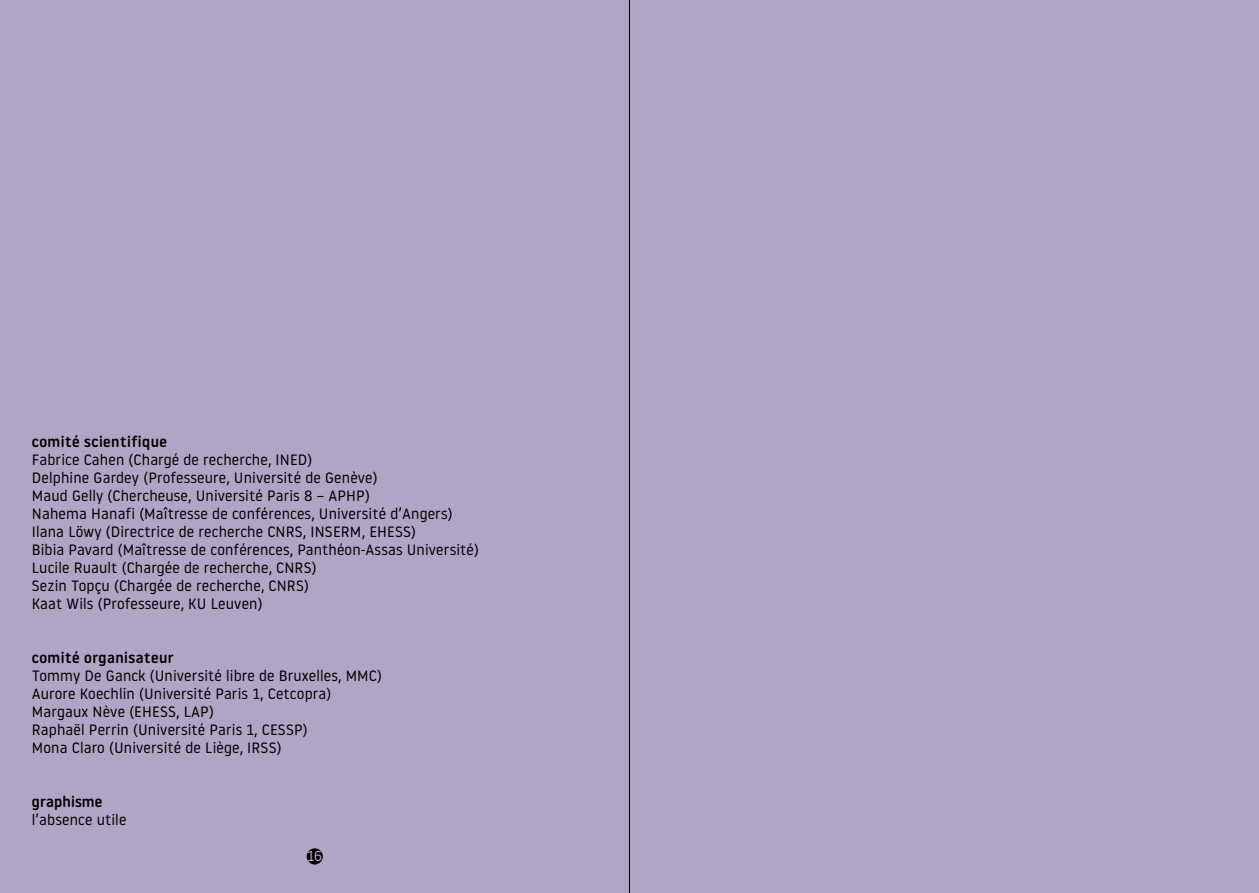
<style>
.page{position:relative;width:1259px;height:893px;background:#b0a5c4}
.page>*{position:absolute;margin:0;border:0;box-sizing:border-box;transform-origin:0 0}
.t1{font:15px/18px "Noway Round";letter-spacing:.01em;color:#000}
.t2{font:500 15px "Noway Round";letter-spacing:.03em;color:#000}
.t3{font:500 15px "Noway Round";letter-spacing:.01em;color:#000}
.t4{font:14.4px "Noway Round";color:#b0a5c4}
</style>
<div class="page">
<hr style="left:629px;top:0;width:1px;height:893px;background:#000">
<div style="left:307px;top:848px;width:16px;height:16px;background:#000;border-radius:50%"></div>
<p class="t2" style="left:32px;top:431px;width:137px">comité scientifique</p>
<p class="t1" style="left:32px;top:450px;width:448px">Fabrice Cahen (Chargé de recherche, INED)<br>Delphine Gardey (Professeure, Université de Genève)<br>Maud Gelly (Chercheuse, Université Paris 8 – APHP)<br>Nahema Hanafi (Maîtresse de conférences, Université d’Angers)<br>Ilana Löwy (Directrice de recherche CNRS, INSERM, EHESS)<br>Bibia Pavard (Maîtresse de conférences, Panthéon-Assas Université)<br>Lucile Ruault (Chargée de recherche, CNRS)<br>Sezin Topçu (Chargée de recherche, CNRS)<br>Kaat Wils (Professeure, KU Leuven)</p>
<p class="t2" style="left:32px;top:647px;width:143px">comité organisateur</p>
<p class="t1" style="left:32px;top:666px;width:351px">Tommy De Ganck (Université libre de Bruxelles, MMC)<br>Aurore Koechlin (Université Paris 1, Cetcopra)<br>Margaux Nève (EHESS, LAP)<br>Raphaël Perrin (Université Paris 1, CESSP)<br>Mona Claro (Université de Liège, IRSS)</p>
<p class="t3" style="left:32px;top:791px;width:72px">graphisme</p>
<p class="t1" style="left:32px;top:810px;width:96px">l’absence utile</p>
<p class="t4" style="left:307px;top:846px;width:17px">16</p>
</div>
